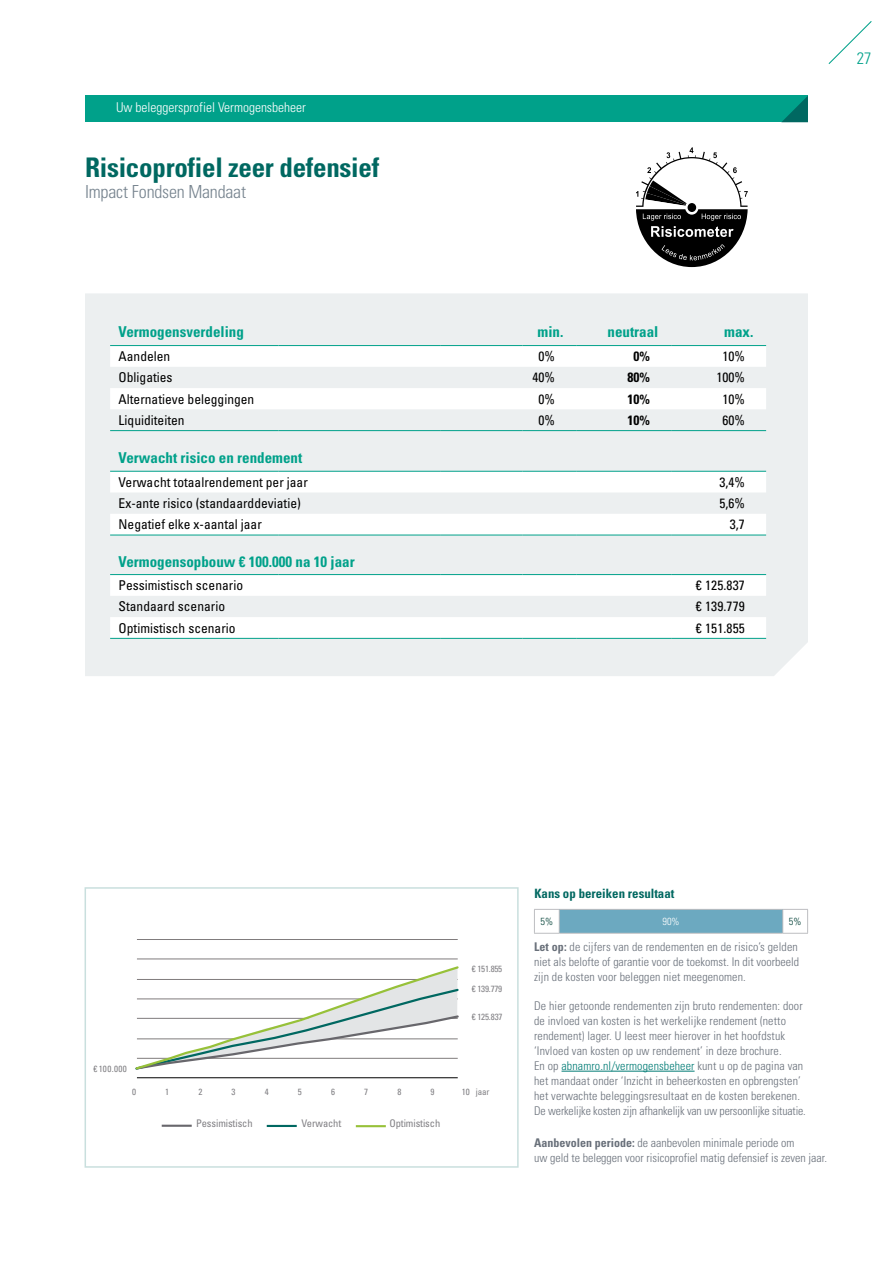
<style>
.page{position:relative;width:893px;height:1263px;background:#fff}
.page>*{position:absolute;margin:0;border:0;box-sizing:border-box;transform-origin:0 0}
.t1{font:700 condensed 27px "Univers LT Std";letter-spacing:-.01em;color:#006861}
.t2{font:300 condensed 18px "Univers LT Std";letter-spacing:-.01em;color:#76838e}
.t3{font:300 condensed 16.5px "Univers LT Std";color:#00a18a}
.t4{font:700 condensed 15px "Univers LT Std";color:#00a18a}
.t5{font:condensed 13.5px "Univers LT Std";color:#000}
.t6{font:300 condensed 13.5px "Univers LT Std";color:#fff}
.t7{font:700 condensed 13.5px "Univers LT Std";color:#000}
.t8{font:700 condensed 12.9px "Univers LT Std";color:#006861}
.t9{font:300 condensed 12px/15px "Univers LT Std";letter-spacing:.01em;color:#69707a}
.t10{font:condensed 10.5px "Univers LT Std";letter-spacing:-.01em;color:#818084}
.t11{font:300 condensed 10.35px "Univers LT Std";color:#004036}
.t12{font:300 condensed 10.35px "Univers LT Std";color:#fff}
.t13{font:condensed 9px "Univers LT Std";letter-spacing:-.02em;color:#818084}
.s1{font-weight:700}
.s2{color:#007b75}
</style>
<div class="page">
<div style="left:85px;top:293px;width:723px;height:383px;background:#eceff0"></div>
<svg style="left:110px;top:346px;width:656px;height:63px"></svg>
<svg style="left:110px;top:472px;width:656px;height:166px;fill:#f0f7f5"></svg>
<hr style="left:110px;top:345px;width:168px;height:1px;background:#00a18a">
<hr style="left:278px;top:345px;width:163px;height:1px;background:#00a18a">
<hr style="left:441px;top:345px;width:81px;height:1px;background:#00a18a">
<hr style="left:522px;top:345px;width:54px;height:1px;background:#00a18a">
<hr style="left:576px;top:345px;width:95px;height:1px;background:#00a18a">
<hr style="left:671px;top:345px;width:95px;height:1px;background:#00a18a">
<hr style="left:110px;top:535px;width:168px;height:1px;background:#00a18a">
<hr style="left:278px;top:535px;width:163px;height:1px;background:#00a18a">
<hr style="left:441px;top:535px;width:81px;height:1px;background:#00a18a">
<hr style="left:522px;top:535px;width:54px;height:1px;background:#00a18a">
<hr style="left:576px;top:535px;width:95px;height:1px;background:#00a18a">
<hr style="left:671px;top:535px;width:95px;height:1px;background:#00a18a">
<hr style="left:110px;top:574px;width:168px;height:1px;background:#00a18a">
<hr style="left:278px;top:574px;width:163px;height:1px;background:#00a18a">
<hr style="left:110px;top:638px;width:168px;height:1px;background:#00a18a">
<hr style="left:278px;top:638px;width:163px;height:1px;background:#00a18a">
<hr style="left:441px;top:638px;width:81px;height:1px;background:#00a18a">
<hr style="left:522px;top:638px;width:54px;height:1px;background:#00a18a">
<hr style="left:576px;top:638px;width:95px;height:1px;background:#00a18a">
<hr style="left:671px;top:638px;width:95px;height:1px;background:#00a18a">
<hr style="left:110px;top:471px;width:168px;height:1px;background:#00a18a">
<hr style="left:278px;top:471px;width:163px;height:1px;background:#00a18a">
<hr style="left:441px;top:471px;width:81px;height:1px;background:#00a18a">
<hr style="left:522px;top:471px;width:54px;height:1px;background:#00a18a">
<hr style="left:576px;top:471px;width:95px;height:1px;background:#00a18a">
<hr style="left:671px;top:471px;width:95px;height:1px;background:#00a18a">
<hr style="left:441px;top:574px;width:81px;height:1px;background:#00a18a">
<hr style="left:522px;top:574px;width:54px;height:1px;background:#00a18a">
<hr style="left:576px;top:574px;width:95px;height:1px;background:#00a18a">
<hr style="left:671px;top:574px;width:95px;height:1px;background:#00a18a">
<hr style="left:110px;top:430px;width:168px;height:1px;background:#00a18a">
<hr style="left:278px;top:430px;width:163px;height:1px;background:#00a18a">
<hr style="left:441px;top:430px;width:81px;height:1px;background:#00a18a">
<hr style="left:522px;top:430px;width:54px;height:1px;background:#00a18a">
<hr style="left:576px;top:430px;width:95px;height:1px;background:#00a18a">
<hr style="left:671px;top:430px;width:95px;height:1px;background:#00a18a">
<div style="left:559px;top:909px;width:224px;height:24px;background:#6ca9c0"></div>
<hr style="left:559px;top:909px;width:224px;height:1px;background:#bdbec1">
<svg style="left:534px;top:909px;width:26px;height:25px"></svg>
<svg style="left:782px;top:909px;width:26px;height:25px"></svg>
<hr style="left:559px;top:933px;width:224px;height:1px;background:#bdbec1">
<hr style="left:561px;top:1071px;width:134px;height:1px;background:#007b75">
<hr style="left:137px;top:959px;width:321px;height:1px;background:#807c7d">
<hr style="left:137px;top:939px;width:321px;height:1px;background:#807c7d">
<hr style="left:137px;top:1077px;width:321px;height:1px;background:#000">
<svg style="left:135px;top:966px;width:324px;height:104px"></svg>
<div style="left:85px;top:887px;width:434px;height:281px;border:2px solid #c9dfde"></div>
<hr style="left:162px;top:1125px;width:30px;height:2px;background:#68676c">
<hr style="left:267px;top:1125px;width:30px;height:2px;background:#006861">
<hr style="left:356px;top:1125px;width:30px;height:2px;background:#97c139">
<div style="left:85px;top:96px;width:723px;height:26px;background:#00a18a"></div>
<svg style="left:782px;top:96px;width:26px;height:26px"></svg>
<svg style="left:828px;top:21px;width:44px;height:43px"></svg>
<svg style="left:636px;top:147px;width:112px;height:120px"></svg>
<p class="t6" style="left:116px;top:100px;width:191px">Uw beleggersprofiel Vermogensbeheer</p>
<h1 class="t1" style="left:85px;top:151px;width:296px">Risicoprofiel zeer defensief</h1>
<h2 class="t2" style="left:85px;top:181px;width:163px">Impact Fondsen Mandaat</h2>
<p class="t4" style="left:119px;top:322px;width:127px">Vermogensverdeling</p>
<p class="t4" style="left:538px;top:322px;width:27px">min.</p>
<p class="t4" style="left:608px;top:322px;width:52px">neutraal</p>
<p class="t4" style="left:724px;top:322px;width:31px">max.</p>
<p class="t5" style="left:119px;top:348px;width:53px">Aandelen</p>
<p class="t5" style="left:538px;top:348px;width:18px">0%</p>
<p class="t7" style="left:633px;top:348px;width:18px">0%</p>
<p class="t5" style="left:722px;top:348px;width:24px">10%</p>
<p class="t5" style="left:119px;top:369px;width:55px">Obligaties</p>
<p class="t5" style="left:532px;top:369px;width:24px">40%</p>
<p class="t7" style="left:627px;top:369px;width:24px">80%</p>
<p class="t5" style="left:716px;top:369px;width:30px">100%</p>
<p class="t5" style="left:119px;top:390px;width:137px">Alternatieve beleggingen</p>
<p class="t5" style="left:538px;top:390px;width:18px">0%</p>
<p class="t7" style="left:627px;top:390px;width:24px">10%</p>
<p class="t5" style="left:722px;top:390px;width:24px">10%</p>
<p class="t5" style="left:119px;top:411px;width:67px">Liquiditeiten</p>
<p class="t5" style="left:538px;top:411px;width:18px">0%</p>
<p class="t7" style="left:627px;top:412px;width:24px">10%</p>
<p class="t5" style="left:722px;top:411px;width:24px">60%</p>
<p class="t4" style="left:119px;top:448px;width:185px">Verwacht risico en rendement</p>
<p class="t5" style="left:119px;top:473px;width:191px">Verwacht totaalrendement per jaar</p>
<p class="t5" style="left:719px;top:473px;width:27px">3,4%</p>
<p class="t5" style="left:119px;top:495px;width:184px">Ex-ante risico (standaarddeviatie)</p>
<p class="t5" style="left:719px;top:495px;width:27px">5,6%</p>
<p class="t5" style="left:119px;top:516px;width:145px">Negatief elke x-aantal jaar</p>
<p class="t5" style="left:730px;top:516px;width:16px">3,7</p>
<p class="t4" style="left:119px;top:552px;width:238px">Vermogensopbouw € 100.000 na 10 jaar</p>
<p class="t5" style="left:119px;top:577px;width:126px">Pessimistisch scenario</p>
<p class="t5" style="left:696px;top:577px;width:51px">€ 125.837</p>
<p class="t5" style="left:119px;top:598px;width:108px">Standaard scenario</p>
<p class="t5" style="left:696px;top:598px;width:51px">€ 139.779</p>
<p class="t5" style="left:119px;top:619px;width:118px">Optimistisch scenario</p>
<p class="t5" style="left:696px;top:619px;width:51px">€ 151.855</p>
<h3 class="t3" style="left:857px;top:48px;width:16px">27</h3>
<p class="t13" style="left:472px;top:963px;width:32px">€ 151.855</p>
<p class="t13" style="left:472px;top:983px;width:32px">€ 139.779</p>
<p class="t13" style="left:93px;top:1063px;width:35px">€ 100.000</p>
<p class="t13" style="left:472px;top:1011px;width:32px">€ 125.837</p>
<p class="t13" style="left:132px;top:1086px;width:5px">0</p>
<p class="t13" style="left:165px;top:1086px;width:5px">1</p>
<p class="t13" style="left:198px;top:1086px;width:5px">2</p>
<p class="t13" style="left:232px;top:1086px;width:5px">3</p>
<p class="t13" style="left:265px;top:1086px;width:5px">4</p>
<p class="t13" style="left:298px;top:1086px;width:5px">5</p>
<p class="t13" style="left:331px;top:1086px;width:5px">6</p>
<p class="t13" style="left:364px;top:1086px;width:5px">7</p>
<p class="t13" style="left:397px;top:1086px;width:5px">8</p>
<p class="t13" style="left:431px;top:1086px;width:5px">9</p>
<p class="t13" style="left:462px;top:1086px;width:29px">10 jaar</p>
<p class="t10" style="left:196px;top:1116px;width:58px">Pessimistisch</p>
<p class="t10" style="left:302px;top:1116px;width:41px">Verwacht</p>
<p class="t10" style="left:389px;top:1116px;width:52px">Optimistisch</p>
<p class="t8" style="left:534px;top:886px;width:141px">Kans op bereiken resultaat</p>
<p class="t11" style="left:541px;top:915px;width:14px">5%</p>
<p class="t12" style="left:662px;top:915px;width:19px">90%</p>
<p class="t11" style="left:789px;top:915px;width:14px">5%</p>
<p class="t9" style="left:534px;top:939px;width:267px"><span class="s1">Let op:</span> de cijfers van de rendementen en de risico’s gelden niet als belofte of garantie voor de toekomst. In dit voorbeeld zijn de kosten voor beleggen niet meegenomen.</p>
<p class="t9" style="left:534px;top:998px;width:273px">De hier getoonde rendementen zijn bruto rendementen: door de invloed van kosten is het werkelijke rendement (netto rendement) lager. U leest meer hierover in het hoofdstuk ‘Invloed van kosten op uw rendement’ in deze brochure.<br>En op <span class="s2">abnamro.nl/vermogensbeheer</span> kunt u op de pagina van het mandaat onder ‘Inzicht in beheerkosten en opbrengsten’ het verwachte beleggingsresultaat en de kosten berekenen.<br>De werkelijke kosten zijn afhankelijk van uw persoonlijke situatie.</p>
<p class="t9" style="left:534px;top:1135px;width:294px"><span class="s1">Aanbevolen periode:</span> de aanbevolen minimale periode om<br>uw geld te beleggen voor risicoprofiel matig defensief is zeven jaar.</p>
</div>
